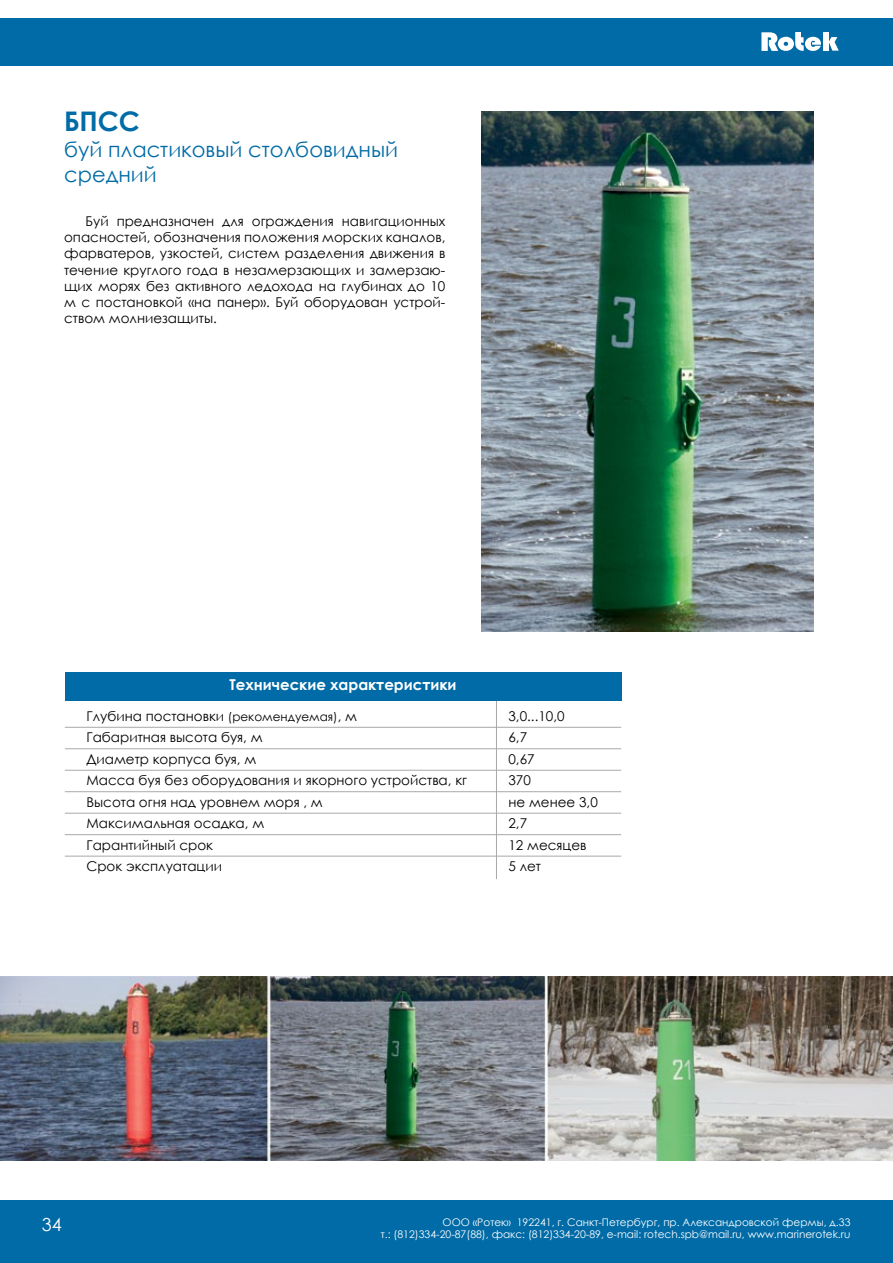
<style>
.page{position:relative;width:893px;height:1263px;background:#fff}
.page>*{position:absolute;margin:0;border:0;box-sizing:border-box;transform-origin:0 0}
.t1{font:700 27px "Century Gothic";color:#006ba6}
.t2{font:21px/25.2px "Century Gothic";color:#006ba6}
.t3{font:18px "Century Gothic";color:#fff}
.t4{font:700 15px "Century Gothic";color:#fff}
.t5{font:13.5px/21.5px "Century Gothic";color:#000}
.t6{font:10.5px/12.6px "Century Gothic";color:#fff;text-align:right}
.s1{font-size:12px}
</style>
<div class="page">
<hr style="left:65px;top:727px;width:556px;height:1px;background:#a7a9ac">
<hr style="left:65px;top:748px;width:556px;height:1px;background:#a7a9ac">
<hr style="left:65px;top:770px;width:556px;height:1px;background:#a7a9ac">
<hr style="left:65px;top:791px;width:556px;height:1px;background:#a7a9ac">
<hr style="left:65px;top:813px;width:556px;height:1px;background:#a7a9ac">
<hr style="left:65px;top:834px;width:556px;height:1px;background:#a7a9ac">
<hr style="left:65px;top:856px;width:556px;height:1px;background:#a7a9ac">
<hr style="left:496px;top:679px;width:1px;height:200px;background:#a7a9ac">
<div style="left:65px;top:672px;width:556px;height:29px;background:#006ba6"></div>
<div style="left:0;top:18px;width:893px;height:47px;background:#006ba6"></div>
<div style="left:0;top:1201px;width:893px;height:62px;background:#006ba6"></div>
<svg style="left:829px;top:37px;width:10px;height:14px"></svg>
<div style="left:823px;top:32px;width:5px;height:19px;background:#fff"></div>
<svg style="left:761px;top:32px;width:60px;height:19px"></svg>
<img style="left:482px;top:112px;width:331px;height:519px">
<img style="left:0;top:976px;width:893px;height:184px">
<h1 class="t1" style="left:64px;top:101px;width:77px">БПСС</h1>
<h2 class="t2" style="left:64px;top:137px;width:336px">буй пластиковый столбовидный средний</h2>
<p class="t5" style="left:64px;top:213px;width:383px;line-height:16.2px;text-align:justify;text-indent:21px">Буй предназначен для ограждения навигационных опасностей, обозначения положения морских каналов, фарватеров, узкостей, систем разделения движения в течение круглого года в незамерзающих и замерзаю&shy;щих морях без активного ледохода на глубинах до 10 м с постановкой «на панер». Буй оборудован устрой&shy;ством молниезащиты.</p>
<p class="t4" style="left:229px;top:673px;width:229px">Технические характеристики</p>
<p class="t5" style="left:86px;top:705px;width:382px">Глубина постановки <span class="s1">(рекомендуемая)</span>, м<br>Габаритная высота буя, м<br>Диаметр корпуса буя, м<br>Масса буя без оборудования и якорного устройства, кг<br>Высота огня над уровнем моря , м<br>Максимальная осадка, м<br>Гарантийный срок<br>Срок эксплуатации</p>
<p class="t5" style="left:508px;top:705px;width:91px">3,0...10,0<br>6,7<br>0,67<br>370<br>не менее 3,0<br>2,7<br>12 месяцев<br>5 лет</p>
<h3 class="t3" style="left:42px;top:1212px;width:21px">34</h3>
<p class="t6" style="left:381px;top:1215px;width:471px">ООО «Ротек» 192241, г. Санкт-Петербург, пр. Александровской фермы, д.33<br>т.: (812)334-20-87(88), факс: (812)334-20-89, e-mail: rotech.spb@mail.ru, www.marinerotek.ru</p>
</div>
